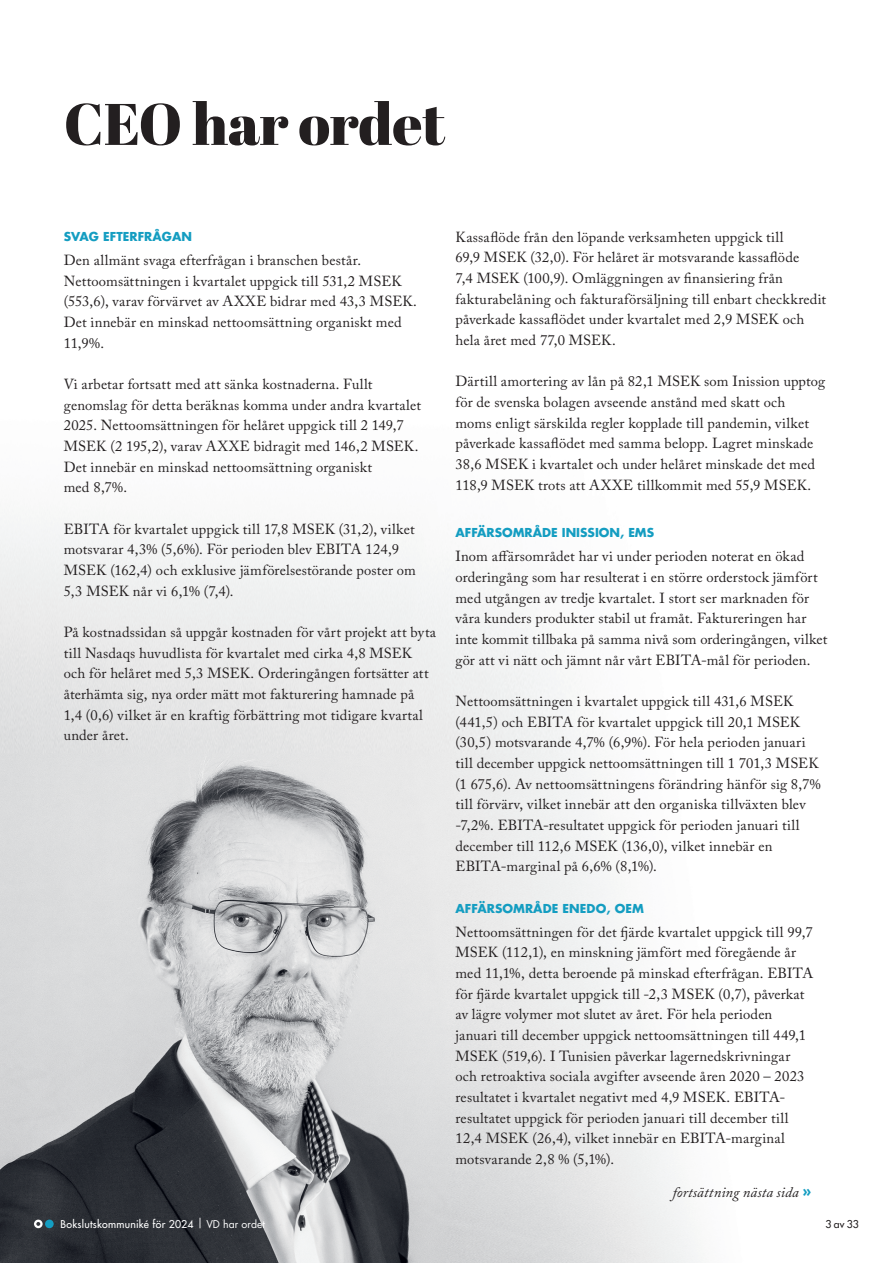
<style>
.page{position:relative;width:893px;height:1263px;background:#fff}
.page>*{position:absolute;margin:0;border:0;box-sizing:border-box;transform-origin:0 0}
.t1{font:58.5px "Abril Fatface";letter-spacing:-.005em;color:#231f20}
.t2{font:14.55px/20.7px "Adobe Caslon Pro";letter-spacing:.015em;color:#231f20}
.t3{font:italic 14.55px "Adobe Caslon Pro";letter-spacing:.01em;color:#231f20}
.t4{font:700 12px "Futura Std";letter-spacing:.005em;color:#149dc1}
.t5{font:500 10.5px "Futura Std";letter-spacing:.025em;color:#fff}
.t6{font:500 10.5px "Futura Std";color:#231f20}
.s1{font-family:"Futura Std";font-weight:700;font-style:normal;color:#149dc1}
.s2{font-weight:400}
</style>
<div class="page">
<img style="left:0;top:517px;width:702px;height:746px">
<div style="left:45px;top:1219px;width:9px;height:9px;background:#149dc1;border-radius:50%"></div>
<svg style="left:34px;top:1219px;width:9px;height:9px"></svg>
<h1 class="t1" style="left:64px;top:83px;width:383px">CEO har ordet</h1>
<p class="t4" style="left:64px;top:228px;width:130px">SVAG EFTERFRÅGAN</p>
<p class="t2" style="left:64px;top:250px;width:355px">Den allmänt svaga efterfrågan i branschen består.<br>Nettoomsättningen i kvartalet uppgick till 531,2 MSEK (553,6), varav förvärvet av AXXE bidrar med 43,3 MSEK.<br>Det innebär en minskad nettoomsättning organiskt med 11,9%.</p>
<p class="t2" style="left:64px;top:374px;width:359px">Vi arbetar fortsatt med att sänka kostnaderna. Fullt genomslag för detta beräknas komma under andra kvartalet 2025. Nettoomsättningen för helåret uppgick till 2 149,7<br>MSEK (2 195,2), varav AXXE bidragit med 146,2 MSEK.<br>Det innebär en minskad nettoomsättning organiskt<br>med 8,7%.</p>
<p class="t2" style="left:64px;top:518px;width:354px">EBITA för kvartalet uppgick till 17,8 MSEK (31,2), vilket motsvarar 4,3% (5,6%). För perioden blev EBITA 124,9<br>MSEK (162,4) och exklusive jämförelsestörande poster om 5,3 MSEK når vi 6,1% (7,4).</p>
<p class="t2" style="left:64px;top:621px;width:374px">På kostnadssidan så uppgår kostnaden för vårt projekt att byta till Nasdaqs huvudlista för kvartalet med cirka 4,8 MSEK och för helåret med 5,3 MSEK. Orderingången fortsätter att återhämta sig, nya order mätt mot fakturering hamnade på 1,4 (0,6) vilket är en kraftig förbättring mot tidigare kvartal under året.</p>
<p class="t2" style="left:455px;top:226px;width:372px">Kassaflöde från den löpande verksamheten uppgick till<br>69,9 MSEK (32,0). För helåret är motsvarande kassaflöde<br>7,4 MSEK (100,9). Omläggningen av finansiering från fakturabelåning och fakturaförsäljning till enbart checkkredit påverkade kassaflödet under kvartalet med 2,9 MSEK och hela året med 77,0 MSEK.</p>
<p class="t2" style="left:455px;top:371px;width:371px">Därtill amortering av lån på 82,1 MSEK som Inission upptog för de svenska bolagen avseende anstånd med skatt och<br>moms enligt särskilda regler kopplade till pandemin, vilket påverkade kassaflödet med samma belopp. Lagret minskade 38,6 MSEK i kvartalet och under helåret minskade det med 118,9 MSEK trots att AXXE tillkommit med 55,9 MSEK.</p>
<p class="t4" style="left:455px;top:525px;width:200px">AFFÄRSOMRÅDE INISSION, EMS</p>
<p class="t2" style="left:455px;top:546px;width:373px">Inom affärsområdet har vi under perioden noterat en ökad orderingång som har resulterat i en större orderstock jämfört med utgången av tredje kvartalet. I stort ser marknaden för våra kunders produkter stabil ut framåt. Faktureringen har inte kommit tillbaka på samma nivå som orderingången, vilket gör att vi nätt och jämnt når vårt EBITA-mål för perioden.</p>
<p class="t2" style="left:455px;top:691px;width:367px">Nettoomsättningen i kvartalet uppgick till 431,6 MSEK (441,5) och EBITA för kvartalet uppgick till 20,1 MSEK (30,5) motsvarande 4,7% (6,9%). För hela perioden januari till december uppgick nettoomsättningen till 1 701,3 MSEK (1 675,6). Av nettoomsättningens förändring hänför sig 8,7% till förvärv, vilket innebär att den organiska tillväxten blev -7,2%. EBITA-resultatet uppgick för perioden januari till december till 112,6 MSEK (136,0), vilket innebär en EBITA-marginal på 6,6% (8,1%).</p>
<p class="t4" style="left:455px;top:900px;width:116px">AFFÄRSOMRÅDE ENE</p>
<p class="t4" style="left:587px;top:900px;width:39px">DO, OEM</p>
<p class="t2" style="left:455px;top:921px;width:359px">Nettoomsättningen för det fjärde kvartalet uppgick till 99,7<br>MSEK (112,1), en minskning jämfört med föregående år med 11,1%, detta beroende på minskad efterfrågan. EBITA för fjärde kvartalet uppgick till -2,3 MSEK (0,7), påverkat av lägre volymer mot slutet av året. För hela perioden januari till december uppgick nettoomsättningen till 449,1<br>MSEK (519,6). I Tunisien påverkar lagernedskrivningar och retroaktiva sociala avgifter avseende åren 2020 – 2023 resultatet i kvartalet negativt med 4,9 MSEK. EBITA&shy;resultatet uppgick för perioden januari till december till 12,4 MSEK (26,4), vilket innebär en EBITA-marginal motsvarande 2,8 % (5,1%).</p>
<p class="t3" style="left:673px;top:1183px;width:140px">fortsättning nästa sida <span class="s1">»</span></p>
<p class="t5" style="left:60px;top:1217px;width:206px">Bokslutskommuniké för 2024 <span class="s2">| VD har ordet</span></p>
<p class="t6" style="left:825px;top:1217px;width:35px">3 av 33</p>
</div>
